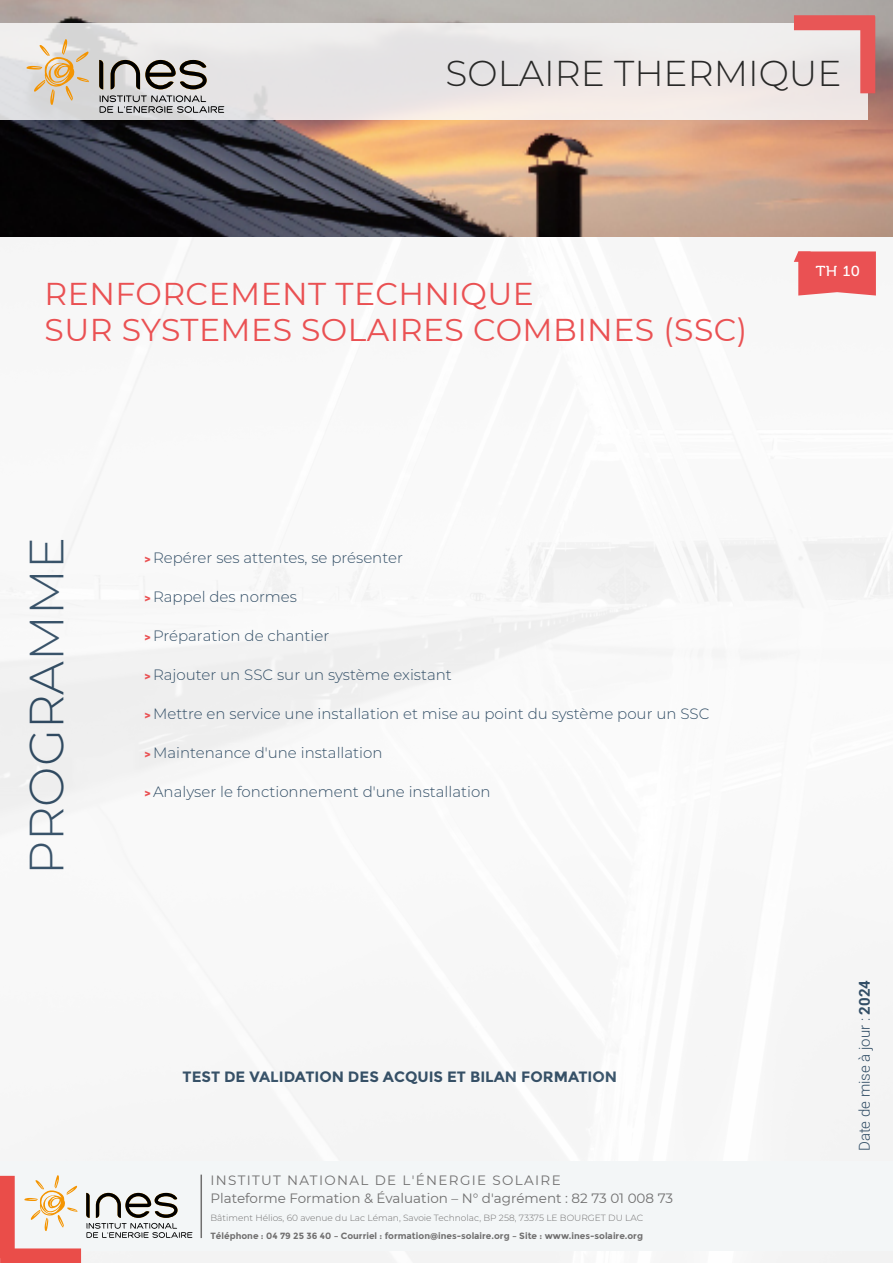
<style>
.page{position:relative;width:893px;height:1263px;background:#fff}
.page>*{position:absolute;margin:0;border:0;box-sizing:border-box;transform-origin:0 0}
.t1{font:300 48px "Montserrat";color:#324e66}
.t2{font:300 36px "Montserrat";color:#282827}
.t3{font:31.5px/36px "Montserrat";letter-spacing:.015em;color:#ea5153}
.t4{font:300 15px "Montserrat";color:#324e66}
.t5{font:700 15px "Montserrat";color:#324e66}
.t6{font:300 15px "Roboto";color:#324e66}
.t7{font:14.4px "Museo 500";color:#fff;scale:1.05 1}
.t8{font:13.5px/18px "Montserrat";color:#706f6f}
.t9{font:700 9px "Montserrat";color:#706f6f}
.t10{font:300 9px "Montserrat";color:#706f6f}
.s1{font-family:"Roboto";font-weight:900;font-size:12px;color:#ea5153}
.s2{font-weight:700}
</style>
<div class="page">
<img style="left:0;top:236px;width:893px;height:1027px">
<img style="left:0;top:0;width:893px;height:236px">
<svg style="left:0;top:23px;width:868px;height:97px;background:#eae7e6"></svg>
<svg style="left:100px;top:95px;width:124px;height:18px;background:#abacad"></svg>
<svg style="left:27px;top:39px;width:62px;height:66px;background:#dfd0b9"></svg>
<svg style="left:99px;top:60px;width:4px;height:29px"></svg>
<svg style="left:111px;top:60px;width:96px;height:29px;background:#93908c"></svg>
<svg style="left:794px;top:251px;width:82px;height:45px;background:#eb6163"></svg>
<div style="left:0;top:1161px;width:893px;height:90px;background:#f3f6f7"></div>
<hr style="left:201px;top:1174px;width:1px;height:64px;background:#706f6f">
<svg style="left:25px;top:1175px;width:53px;height:56px"></svg>
<svg style="left:86px;top:1193px;width:107px;height:45px"></svg>
<div style="left:860px;top:16px;width:15px;height:77px;background:#e85656"></div>
<div style="left:0;top:1176px;width:15px;height:82px;background:#ea4d49"></div>
<div style="left:0;top:1248px;width:81px;height:15px;background:#ea4d49"></div>
<div style="left:794px;top:15px;width:81px;height:15px;background:#e85656"></div>
<h2 class="t2" style="left:446px;top:49px;width:397px">SOLAIRE THERMIQUE</h2>
<h3 class="t3" style="left:45px;top:274px;width:704px">RENFORCEMENT TECHNIQUE<br>SUR SYSTEMES SOLAIRES COMBINES (SSC)</h3>
<p class="t7" style="left:816px;top:263px;width:44px">TH 10</p>
<h1 class="t1" style="left:14px;top:875px;width:340px;rotate:-90deg">PROGRAMME</h1>
<p class="t4" style="left:145px;top:548px;width:260px"><span class="s1">&gt;</span> Repérer ses attentes, se présenter</p>
<p class="t4" style="left:145px;top:587px;width:154px"><span class="s1">&gt;</span> Rappel des normes</p>
<p class="t4" style="left:145px;top:626px;width:186px"><span class="s1">&gt;</span> Préparation de chantier</p>
<p class="t4" style="left:145px;top:665px;width:309px"><span class="s1">&gt;</span> Rajouter un SSC sur un système existant</p>
<p class="t4" style="left:145px;top:704px;width:566px"><span class="s1">&gt;</span> Mettre en service une installation et mise au point du système pour un SSC</p>
<p class="t4" style="left:145px;top:743px;width:239px"><span class="s1">&gt;</span> Maintenance d'une installation</p>
<p class="t4" style="left:145px;top:782px;width:347px"><span class="s1">&gt;</span> Analyser le fonctionnement d'une installation</p>
<p class="t5" style="left:183px;top:1067px;width:436px">TEST DE VALIDATION DES ACQUIS ET BILAN FORMATION</p>
<p class="t8" style="left:210px;top:1171px;width:464px">INSTITUT NATIONAL DE L'ÉNERGIE SOLAIRE<br>Plateforme Formation &amp; Évaluation – N° d'agrément : 82 73 01 008 73</p>
<p class="t10" style="left:210px;top:1212px;width:434px">Bâtiment Hélios, 60 avenue du Lac Léman, Savoie Technolac, BP 258, 73375 LE BOURGET DU LAC</p>
<p class="t9" style="left:210px;top:1231px;width:434px">Téléphone : 04 79 25 36 40 – Courriel : formation@ines-solaire.org – Site : www.ines-solaire.org</p>
<p class="t6" style="left:854px;top:1151px;width:173px;rotate:-90deg">Date de mise à jour : <span class="s2">2024</span></p>
</div>
